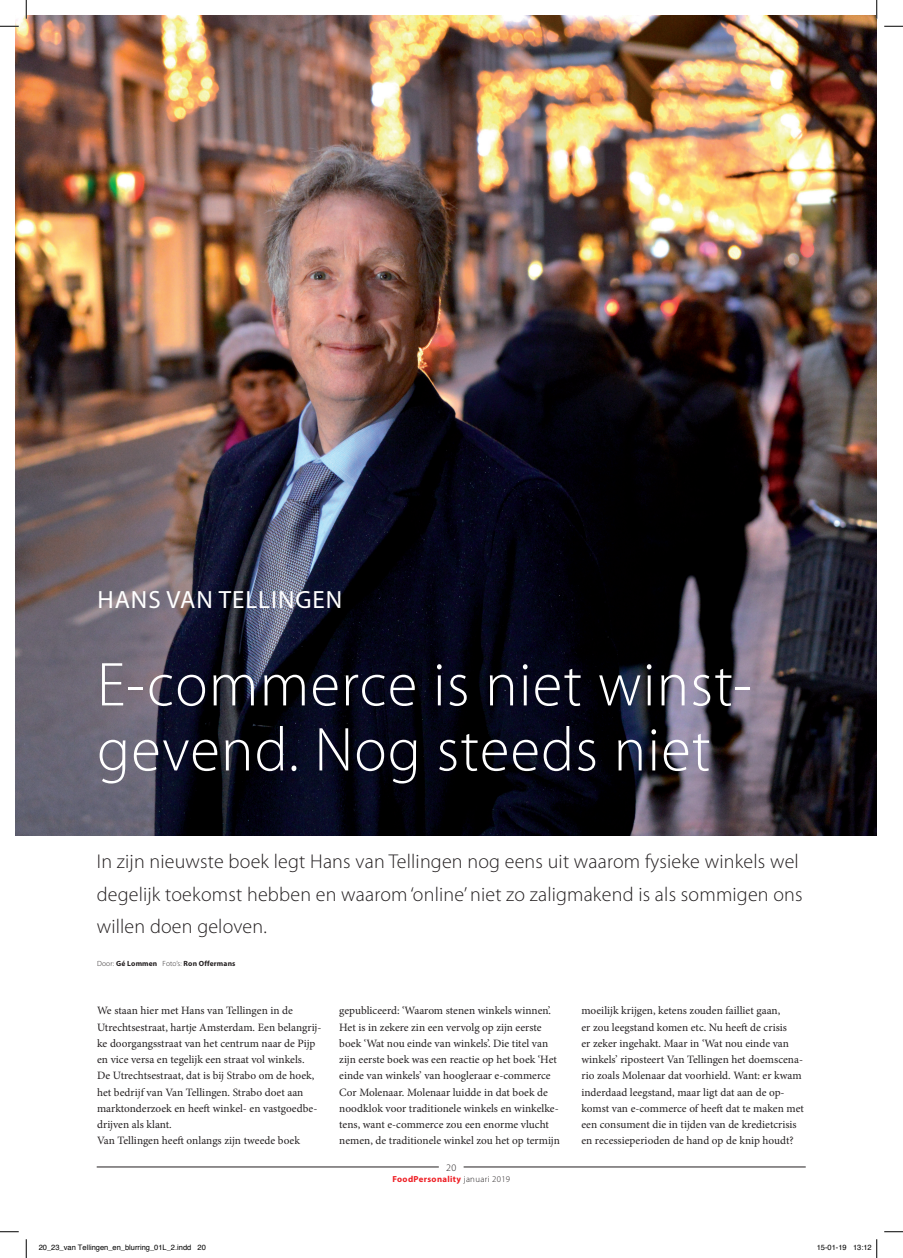
<style>
.page{position:relative;width:903px;height:1258px;background:#fff}
.page>*{position:absolute;margin:0;border:0;box-sizing:border-box;transform-origin:0 0}
.t1{font:300 62.5px/65px "Myriad Pro";letter-spacing:.02em;color:#fff}
.t2{font:25px "Myriad Pro";letter-spacing:.04em;color:#fff}
.t3{font:300 20px/32.5px "Myriad Pro";letter-spacing:.01em;color:#231f20}
.t4{font:11.25px/16.2px "Minion Pro";color:#231f20}
.t5{font:300 10px "Myriad Pro";color:#231f20}
.t6{font:700 8.75px "Myriad Pro";letter-spacing:.04em;color:#ee1d23}
.t7{font:7.5px "Helvetica";color:#000}
.t8{font:700 7.5px "Myriad Pro";letter-spacing:.02em;color:#231f20}
.s1{font-weight:300}
.s2{font-weight:300;color:#231f20}
</style>
<div class="page">
<hr style="left:464px;top:1166px;width:342px;height:1px;background:#231f20">
<hr style="left:97px;top:1166px;width:342px;height:1px;background:#231f20">
<img style="left:16px;top:16px;width:861px;height:819px">
<svg style="left:0;top:25px;width:19px;height:2px"></svg>
<svg style="left:884px;top:25px;width:19px;height:2px"></svg>
<svg style="left:0;top:1231px;width:19px;height:1px"></svg>
<svg style="left:884px;top:1231px;width:19px;height:1px"></svg>
<svg style="left:25px;top:0;width:2px;height:19px"></svg>
<svg style="left:25px;top:1239px;width:2px;height:18px"></svg>
<svg style="left:876px;top:0;width:1px;height:19px"></svg>
<svg style="left:876px;top:1239px;width:1px;height:18px"></svg>
<h2 class="t2" style="left:97px;top:584px;width:246px">HANS VAN TELLINGEN</h2>
<h1 class="t1" style="left:97px;top:653px;width:656px">E-commerce is niet winst&shy;gevend. Nog steeds niet</h1>
<h3 class="t3" style="left:97px;top:845px;width:707px">In zijn nieuwste boek legt Hans van Tellingen nog eens uit waarom fysieke winkels wel degelijk toekomst hebben en waarom ‘online’ niet zo zaligmakend is als sommigen ons willen doen geloven.</h3>
<p class="t8" style="left:97px;top:958px;width:140px"><span class="s1">Door:</span> Gé Lommen <span class="s1">Foto’s:</span> Ron Offermans</p>
<p class="t4" style="left:97px;top:1002px;width:226px">We staan hier met Hans van Tellingen in de Utrechtsestraat, hartje Amsterdam. Een belangrij&shy;ke doorgangsstraat van het centrum naar de Pijp en vice versa en tegelijk een straat vol winkels.<br>De Utrechtsestraat, dat is bij Strabo om de hoek, het bedrijf van Van Tellingen. Strabo doet aan marktonderzoek en heeft winkel- en vastgoedbe&shy;drijven als klant.<br>Van Tellingen heeft onlangs zijn tweede boek</p>
<p class="t4" style="left:339px;top:1002px;width:222px">gepubliceerd: ‘Waarom stenen winkels winnen’.<br>Het is in zekere zin een vervolg op zijn eerste boek ‘Wat nou einde van winkels’. Die titel van zijn eerste boek was een reactie op het boek ‘Het einde van winkels’ van hoogleraar e-commerce Cor Molenaar. Molenaar luidde in dat boek de noodklok voor traditionele winkels en winkelke&shy;tens, want e-commerce zou een enorme vlucht nemen, de traditionele winkel zou het op termijn</p>
<p class="t4" style="left:581px;top:1002px;width:224px">moeilijk krijgen, ketens zouden failliet gaan,<br>er zou leegstand komen etc. Nu heeft de crisis<br>er zeker ingehakt. Maar in ‘Wat nou einde van winkels’ riposteert Van Tellingen het doemscena&shy;rio zoals Molenaar dat voorhield. Want: er kwam inderdaad leegstand, maar ligt dat aan de op&shy;komst van e-commerce of heeft dat te maken met een consument die in tijden van de kredietcrisis en recessieperioden de hand op de knip houdt?</p>
<p class="t5" style="left:446px;top:1161px;width:12px">20</p>
<p class="t6" style="left:392px;top:1173px;width:119px">FoodPersonality <span class="s2">januari 2019</span></p>
<p class="t7" style="left:39px;top:1241px;width:169px">20_23_van Tellingen_en_blurring_01L_2.indd 20</p>
<p class="t7" style="left:817px;top:1241px;width:57px">15-01-19 13:12</p>
</div>
